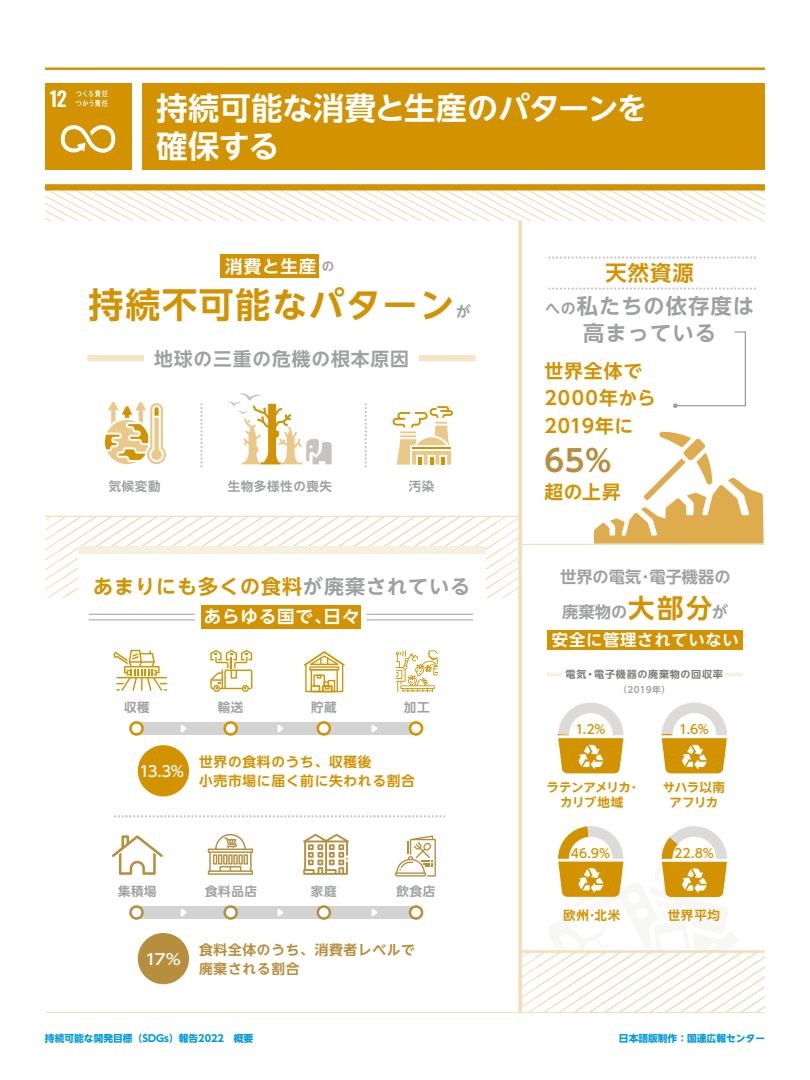
<style>
.page{position:relative;width:810px;height:1080px;background:#fff}
.page>*{position:absolute;margin:0;border:0;box-sizing:border-box;transform-origin:0 0}
.t1{font:700 35px "UD Shin Go NT Pro De";letter-spacing:.05em;color:#d39200}
.t2{font:700 31.25px/37.5px "UD Shin Go NT Pro De";letter-spacing:-.01em;color:#fff}
.t3{font:700 30px "UD Shin Go NT Pro De";color:#b78e3e}
.t4{font:700 21.25px/32.5px "UD Shin Go NT Pro De";letter-spacing:.05em;color:#9fa0a0;text-align:center}
.t5{font:700 20px "UD Shin Go NT Pro De";letter-spacing:.05em;color:#d39200}
.t6{font:700 18.75px/27.5px "UD Shin Go NT Pro De";letter-spacing:.045em;color:#d39200}
.t7{font:700 18.75px "UD Shin Go NT Pro De";letter-spacing:.05em;color:#9fa0a0}
.t8{font:700 17.5px "UD Shin Go NT Pro De";letter-spacing:.05em;color:#fff}
.t9{font:700 16.25px/35px "UD Shin Go NT Pro De";color:#9fa0a0}
.t10{font:700 16.25px "UD Shin Go NT Pro De";letter-spacing:.05em;color:#fff}
.t11{font:500 15px "UD Shin Go NT Pro";color:#fff}
.t12{font:500 15px "UD Shin Go NT Pro";color:#fff;scale:1.14 1}
.t13{font:700 15px "UD Shin Go NT Pro De";color:#9fa0a0}
.t14{font:700 13.75px/18.8px "UD Shin Go NT Pro De";letter-spacing:.05em;color:#d39200}
.t15{font:700 13.75px/18.8px "UD Shin Go NT Pro De";letter-spacing:.05em;color:#b78e3e}
.t16{font:700 12.5px "UD Shin Go NT Pro De";letter-spacing:.05em;color:#9fa0a0}
.t17{font:500 12.5px "UD Shin Go NT Pro";color:#d39200}
.t18{font:700 12.5px/15px "UD Shin Go NT Pro De";letter-spacing:-.01em;color:#d39200;text-align:center}
.t19{font:700 12.5px/15px "UD Shin Go NT Pro De";letter-spacing:-.04em;color:#d39200;text-align:center}
.t20{font:700 10px "UD Shin Go NT Pro De";letter-spacing:.065em;color:#7c7a77}
.t21{font:700 9.75px "UD Shin Go NT Pro";color:#0099d9}
.t22{font:700 8.75px "UD Shin Go NT Pro De";letter-spacing:.045em;color:#9fa0a0}
.s1{font-size:12.5px;color:#9fa0a0}
.s2{color:#9fa0a0}
.s3{color:#d39200}
.s4{font-size:15px}
.s5{font-size:26.25px;color:#d39200}
</style>
<div class="page">
<svg style="left:594px;top:432px;width:170px;height:112px"></svg>
<div style="left:547px;top:631px;width:196px;height:19px;background:#d39200"></div>
<svg style="left:303px;top:834px;width:46px;height:41px"></svg>
<svg style="left:208px;top:834px;width:45px;height:41px"></svg>
<svg style="left:45px;top:517px;width:473px;height:81px"></svg>
<div style="left:78px;top:547px;width:407px;height:68px;background:#fff"></div>
<div style="left:201px;top:605px;width:160px;height:23px;background:#d39200"></div>
<div style="left:134px;top:722px;width:283px;height:12px;background:#d3d3d4"></div>
<svg style="left:210px;top:650px;width:42px;height:42px"></svg>
<svg style="left:396px;top:650px;width:42px;height:42px"></svg>
<svg style="left:113px;top:650px;width:54px;height:41px"></svg>
<svg style="left:130px;top:722px;width:13px;height:12px"></svg>
<div style="left:129px;top:721px;width:15px;height:15px;border:2px solid #d39200;border-radius:50%"></div>
<svg style="left:225px;top:722px;width:12px;height:12px"></svg>
<div style="left:223px;top:721px;width:15px;height:15px;border:2px solid #d39200;border-radius:50%"></div>
<svg style="left:318px;top:722px;width:12px;height:12px"></svg>
<div style="left:317px;top:721px;width:14px;height:15px;border:2px solid #d39200;border-radius:50%"></div>
<svg style="left:410px;top:722px;width:12px;height:12px"></svg>
<div style="left:409px;top:721px;width:14px;height:15px;border:2px solid #d39200;border-radius:50%"></div>
<svg style="left:181px;top:725px;width:6px;height:7px"></svg>
<svg style="left:277px;top:725px;width:6px;height:7px"></svg>
<svg style="left:372px;top:725px;width:5px;height:7px"></svg>
<div style="left:134px;top:907px;width:283px;height:12px;background:#d3d3d4"></div>
<svg style="left:130px;top:907px;width:13px;height:12px"></svg>
<div style="left:129px;top:905px;width:15px;height:15px;border:2px solid #b78e3e;border-radius:50%"></div>
<svg style="left:225px;top:907px;width:12px;height:12px"></svg>
<div style="left:223px;top:905px;width:15px;height:15px;border:2px solid #b78e3e;border-radius:50%"></div>
<svg style="left:318px;top:907px;width:12px;height:12px"></svg>
<div style="left:317px;top:905px;width:14px;height:15px;border:2px solid #b78e3e;border-radius:50%"></div>
<svg style="left:410px;top:907px;width:12px;height:12px"></svg>
<div style="left:409px;top:905px;width:14px;height:15px;border:2px solid #b78e3e;border-radius:50%"></div>
<svg style="left:181px;top:909px;width:6px;height:7px"></svg>
<svg style="left:277px;top:909px;width:6px;height:7px"></svg>
<svg style="left:372px;top:909px;width:5px;height:7px"></svg>
<svg style="left:304px;top:651px;width:41px;height:41px"></svg>
<div style="left:139px;top:746px;width:49px;height:49px;background:#d39200;border-radius:50%"></div>
<div style="left:138px;top:745px;width:51px;height:51px;border:2px solid #d39200;border-radius:50%"></div>
<div style="left:139px;top:934px;width:49px;height:49px;background:#b78e3e;border-radius:50%"></div>
<div style="left:138px;top:933px;width:51px;height:51px;border:2px solid #b78e3e;border-radius:50%"></div>
<div style="left:142px;top:83px;width:623px;height:87px;background:#d39200"></div>
<svg style="left:45px;top:190px;width:720px;height:30px"></svg>
<div style="left:45px;top:184px;width:720px;height:6px;background:#d39200"></div>
<hr style="left:45px;top:67px;width:720px;height:3px;background:#d39200">
<hr style="left:46px;top:1012px;width:718px;height:1px;background:#f2deba">
<svg style="left:518px;top:220px;width:4px;height:792px;fill:#f2deba"></svg>
<div style="left:221px;top:254px;width:98px;height:24px;background:#d39200"></div>
<svg style="left:393px;top:406px;width:60px;height:59px"></svg>
<svg style="left:105px;top:402px;width:61px;height:62px"></svg>
<svg style="left:200px;top:403px;width:3px;height:63px"></svg>
<svg style="left:365px;top:403px;width:2px;height:63px"></svg>
<svg style="left:115px;top:815px;width:330px;height:2px"></svg>
<hr style="left:45px;top:516px;width:475px;height:1px;background:#f2deba">
<div style="left:419px;top:355px;width:57px;height:6px;background:#f5e4c6"></div>
<hr style="left:547px;top:673px;width:14px;height:3px;background:#f9efde">
<hr style="left:725px;top:673px;width:18px;height:3px;background:#f9efde">
<hr style="left:89px;top:614px;width:106px;height:1px;background:#9fa0a0">
<hr style="left:89px;top:619px;width:106px;height:1px;background:#9fa0a0">
<hr style="left:367px;top:614px;width:106px;height:1px;background:#9fa0a0">
<hr style="left:367px;top:619px;width:106px;height:1px;background:#9fa0a0">
<div style="left:78px;top:546px;width:407px;height:8px;background:#f9efde"></div>
<svg style="left:395px;top:835px;width:41px;height:42px"></svg>
<svg style="left:548px;top:287px;width:207px;height:3px"></svg>
<svg style="left:548px;top:256px;width:207px;height:3px"></svg>
<svg style="left:112px;top:835px;width:51px;height:40px"></svg>
<div style="left:87px;top:355px;width:57px;height:6px;background:#f5e4c6"></div>
<svg style="left:228px;top:393px;width:104px;height:71px"></svg>
<hr style="left:519px;top:544px;width:246px;height:1px;background:#f2deba">
<svg style="left:558px;top:702px;width:66px;height:71px"></svg>
<svg style="left:662px;top:702px;width:65px;height:71px"></svg>
<svg style="left:521px;top:823px;width:244px;height:190px"></svg>
<svg style="left:673px;top:331px;width:73px;height:77px"></svg>
<div style="left:45px;top:83px;width:87px;height:87px;background:#d39200"></div>
<svg style="left:50px;top:90px;width:16px;height:17px"></svg>
<svg style="left:61px;top:125px;width:54px;height:28px"></svg>
<svg style="left:76px;top:90px;width:32px;height:17px"></svg>
<h2 class="t2" style="left:156px;top:89px;width:493px">持続可能な消費と生産のパターンを確保する</h2>
<h3 class="t8" style="left:225px;top:253px;width:111px">消費と生産<span class="s1">の</span></h3>
<h1 class="t1" style="left:89px;top:277px;width:367px">持続不可能なパターン</h1>
<h3 class="t13" style="left:456px;top:299px;width:16px">が</h3>
<h3 class="t7" style="left:154px;top:343px;width:256px">地球の三重の危機の根本原因</h3>
<p class="t16" style="left:109px;top:476px;width:53px">気候変動</p>
<p class="t16" style="left:228px;top:476px;width:106px">生物多様性の喪失</p>
<p class="t16" style="left:409px;top:476px;width:27px">汚染</p>
<h3 class="t5" style="left:93px;top:570px;width:379px">あまりにも多くの食料<span class="s2">が廃棄されている</span></h3>
<h3 class="t8" style="left:204px;top:602px;width:157px">あらゆる国で､日々</h3>
<p class="t16" style="left:124px;top:698px;width:27px">収穫</p>
<p class="t16" style="left:218px;top:698px;width:27px">輸送</p>
<p class="t16" style="left:311px;top:698px;width:27px">貯蔵</p>
<p class="t16" style="left:404px;top:698px;width:27px">加工</p>
<h3 class="t11" style="left:140px;top:760px;width:46px">13.3%</h3>
<h3 class="t14" style="left:199px;top:752px;width:217px">世界の食料のうち、収穫後<br>小売市場に届く前に失われる割合</h3>
<p class="t16" style="left:118px;top:881px;width:40px">集積場</p>
<p class="t16" style="left:205px;top:881px;width:53px">食料品店</p>
<p class="t16" style="left:311px;top:881px;width:27px">家庭</p>
<p class="t16" style="left:397px;top:881px;width:40px">飲食店</p>
<h3 class="t12" style="left:145px;top:947px;width:33px">17%</h3>
<h3 class="t15" style="left:199px;top:940px;width:217px">食料全体のうち、消費者レベルで廃棄される割合</h3>
<h3 class="t4" style="left:545px;top:256px;width:210px"><span class="s3">天然資源<br></span><span class="s4">への</span>私たちの依存度は</h3>
<h3 class="t4" style="left:583px;top:316px;width:134px">高まっている</h3>
<h3 class="t6" style="left:545px;top:356px;width:113px">世界全体で<br>2000年から<br>2019年に</h3>
<h3 class="t3" style="left:545px;top:436px;width:68px">65%</h3>
<h3 class="t6" style="left:545px;top:478px;width:78px">超の上昇</h3>
<h3 class="t9" style="left:560px;top:559px;width:172px">世界の電気･電子機器の廃棄物の<span class="s5">大部分</span>が</h3>
<h3 class="t10" style="left:552px;top:627px;width:188px">安全に管理されていない</h3>
<p class="t20" style="left:565px;top:666px;width:159px">電気・電子機器の廃棄物の回収率</p>
<p class="t22" style="left:622px;top:682px;width:45px">(2019年)</p>
<p class="t17" style="left:575px;top:719px;width:32px">1.2%</p>
<p class="t17" style="left:679px;top:719px;width:31px">1.6%</p>
<p class="t19" style="left:546px;top:780px;width:92px">ラテンアメリカ･カリブ地域</p>
<p class="t18" style="left:663px;top:780px;width:64px">サハラ以南アフリカ</p>
<p class="t17" style="left:571px;top:843px;width:41px">46.9%</p>
<p class="t17" style="left:674px;top:843px;width:41px">22.8%</p>
<p class="t18" style="left:563px;top:908px;width:59px">欧州･北米</p>
<p class="t18" style="left:668px;top:908px;width:53px">世界平均</p>
<p class="t21" style="left:45px;top:1030px;width:210px">持続可能な開発目標（SDGs）報告2022　概要</p>
<p class="t21" style="left:619px;top:1030px;width:148px">日本語版制作：国連広報センター</p>
</div>
